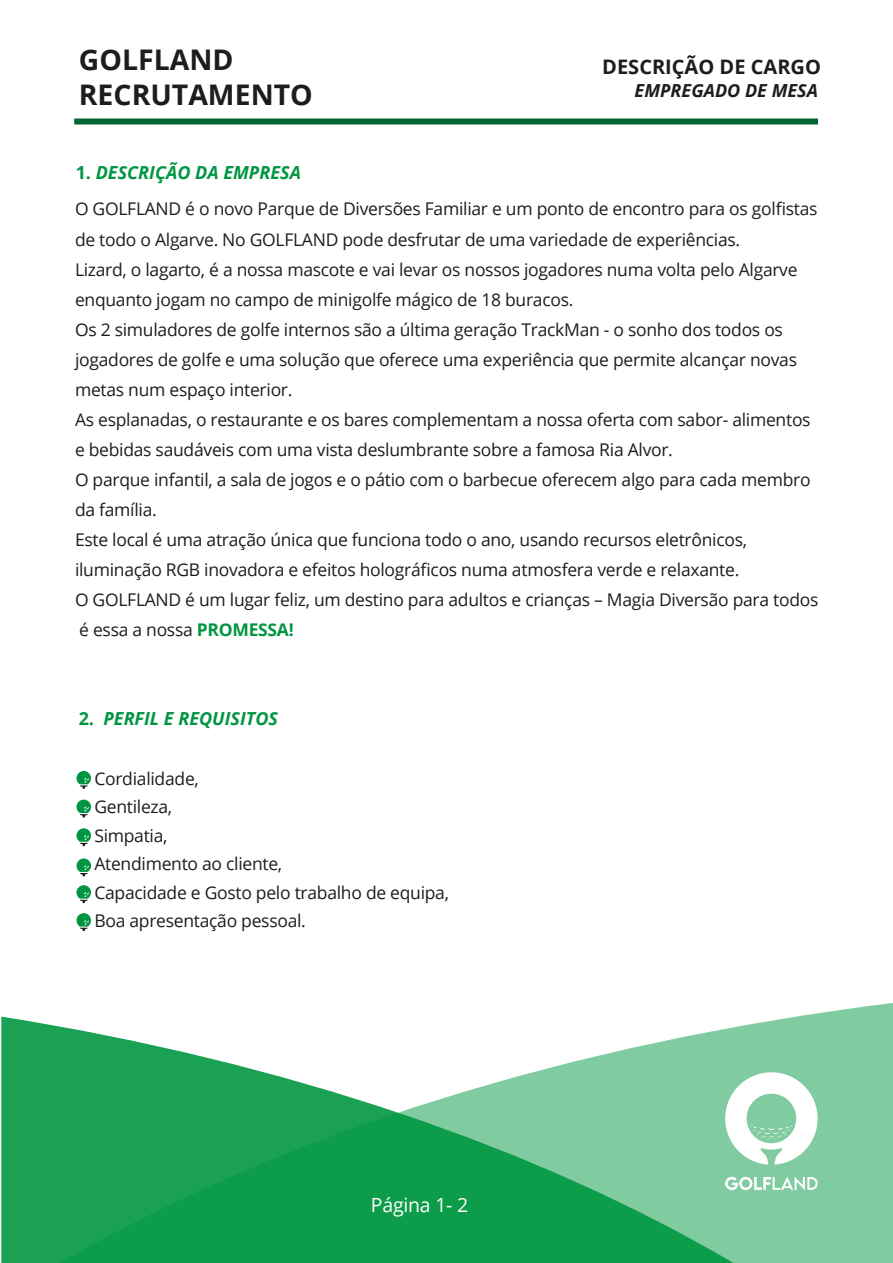
<style>
.page{position:relative;width:893px;height:1263px;background:#fff}
.page>*{position:absolute;margin:0;border:0;box-sizing:border-box;transform-origin:0 0}
.t1{font:700 28.35px/34px "Open Sans";color:#1d1d1b}
.t2{font:700 19.95px "Open Sans";color:#1d1d1b}
.t3{font:19.5px "Open Sans";letter-spacing:-.01em;color:#fff}
.t4{font:italic 700 18px "Open Sans";color:#009641}
.t5{font:italic 700 18px "Open Sans";color:#1d1d1b}
.t6{font:17.55px/30px "Open Sans";letter-spacing:-.015em;color:#1d1d1b}
.s1{font-style:normal}
.s2{font-weight:700;color:#009641}
</style>
<div class="page">
<div style="left:74px;top:118px;width:744px;height:6px;background:#006533"></div>
<div style="left:734px;top:1003px;width:159px;height:260px;background:#80cb9f"></div>
<svg style="left:1px;top:1016px;width:733px;height:247px"></svg>
<svg style="left:725px;top:1177px;width:93px;height:13px"></svg>
<svg style="left:725px;top:1072px;width:93px;height:92px"></svg>
<svg style="left:76px;top:771px;width:15px;height:18px"></svg>
<svg style="left:76px;top:800px;width:15px;height:17px"></svg>
<svg style="left:76px;top:828px;width:15px;height:18px"></svg>
<svg style="left:76px;top:858px;width:15px;height:18px"></svg>
<svg style="left:76px;top:885px;width:15px;height:18px"></svg>
<svg style="left:76px;top:913px;width:15px;height:18px"></svg>
<h1 class="t1" style="left:79px;top:42px;width:235px">GOLFLAND<br>RECRUTAMENTO</h1>
<p class="t2" style="left:602px;top:52px;width:220px">DESCRIÇÃO DE CARGO</p>
<p class="t5" style="left:635px;top:78px;width:185px">EMPREGADO DE MESA</p>
<p class="t4" style="left:76px;top:159px;width:227px"><span class="s1">1.</span> DESCRIÇÃO DA EMPRESA</p>
<p class="t6" style="left:75px;top:194px;width:745px">O GOLFLAND é o novo Parque de Diversões Familiar e um ponto de encontro para os golfistas de todo o Algarve. No GOLFLAND pode desfrutar de uma variedade de experiências.<br>Lizard, o lagarto, é a nossa mascote e vai levar os nossos jogadores numa volta pelo Algarve enquanto jogam no campo de minigolfe mágico de 18 buracos.<br>Os 2 simuladores de golfe internos são a última geração TrackMan - o sonho dos todos os jogadores de golfe e uma solução que oferece uma experiência que permite alcançar novas metas num espaço interior.<br>As esplanadas, o restaurante e os bares complementam a nossa oferta com sabor- alimentos e bebidas saudáveis com uma vista deslumbrante sobre a famosa Ria Alvor.<br>O parque infantil, a sala de jogos e o pátio com o barbecue oferecem algo para cada membro da família.<br>Este local é uma atração única que funciona todo o ano, usando recursos eletrônicos, iluminação RGB inovadora e efeitos holográficos numa atmosfera verde e relaxante.<br>O GOLFLAND é um lugar feliz, um destino para adultos e crianças – Magia Diversão para todos é essa a nossa <span class="s2">PROMESSA!</span></p>
<p class="t4" style="left:79px;top:706px;width:201px"><span class="s1">2.</span> PERFIL E REQUISITOS</p>
<p class="t6" style="left:94px;top:764px;width:356px;line-height:28.5px">Cordialidade,<br>Gentileza,<br>Simpatia,<br>Atendimento ao cliente,<br>Capacidade e Gosto pelo trabalho de equipa,<br>Boa apresentação pessoal.</p>
<p class="t3" style="left:371px;top:1191px;width:99px">Página 1- 2</p>
</div>
